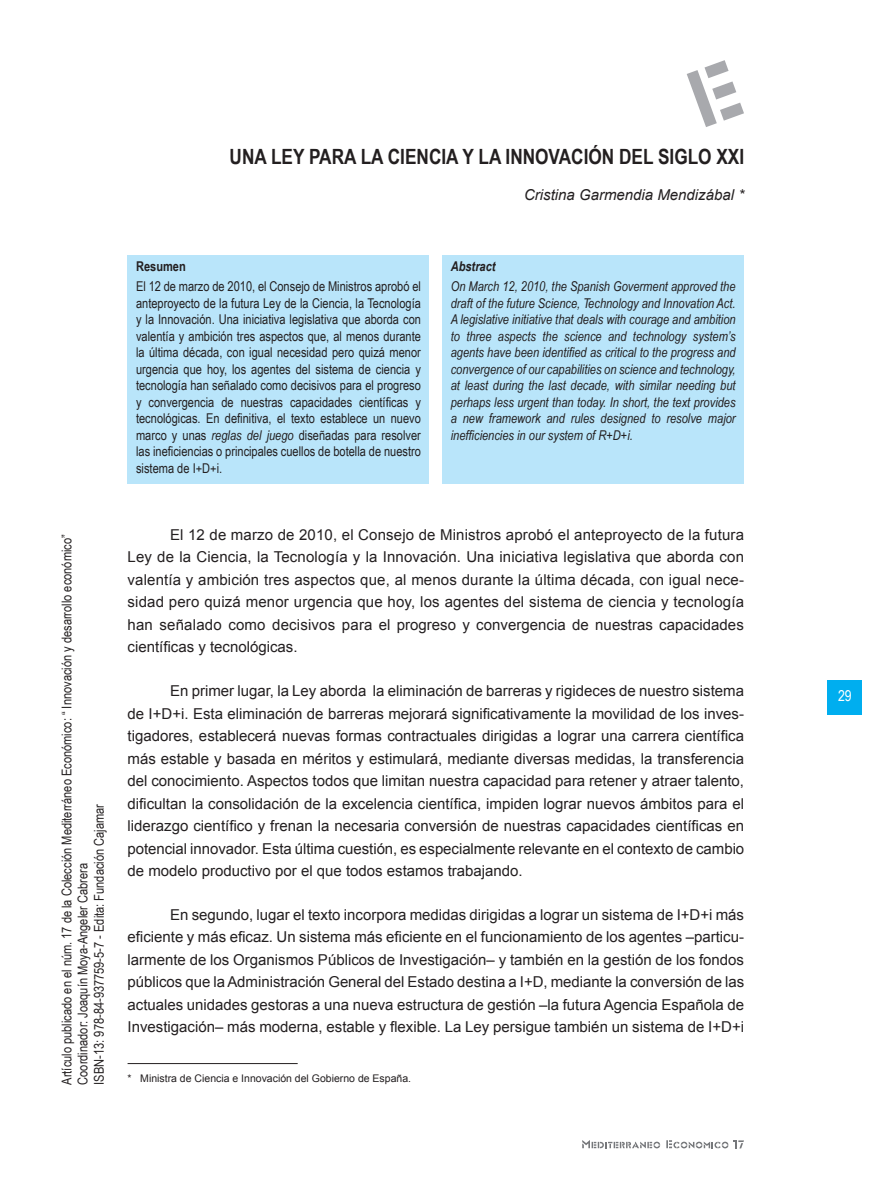
<style>
.page{position:relative;width:893px;height:1191px;background:#fff}
.page>*{position:absolute;margin:0;border:0;box-sizing:border-box;transform-origin:0 0}
.t1{font:700 21px "Arial Narrow";color:#231f20}
.t2{font:15px/22.5px "Arial";color:#231f20;text-align:justify}
.t3{font:italic 15px "Arial";color:#231f20}
.t4{font:15px "Arial Narrow";color:#fff}
.t5{font:13.5px/16.5px "Arial Narrow";color:#231f20;text-align:justify}
.t6{font:italic 13.5px/16.5px "Arial Narrow";color:#231f20;text-align:justify}
.t7{font:italic 700 13.5px "Arial Narrow";color:#231f20}
.t8{font:700 13.5px "Arial Narrow";color:#231f20}
.t9{font:10.5px "Arial";color:#231f20}
.s1{font-style:italic}
</style>
<div class="page">
<div style="left:828px;top:680px;width:34px;height:34px;background:#00aeef"></div>
<svg style="left:687px;top:60px;width:57px;height:67px"></svg>
<svg style="left:582px;top:1140px;width:78px;height:8px"></svg>
<svg style="left:666px;top:1140px;width:78px;height:8px"></svg>
<div style="left:442px;top:255px;width:302px;height:228px;background:#b9e5fa"></div>
<div style="left:128px;top:255px;width:301px;height:228px;background:#b9e5fa"></div>
<hr style="left:128px;top:1063px;width:170px;height:1px;background:#231f20">
<h1 class="t1" style="left:230px;top:141px;width:516px">UNA LEY PARA LA CIENCIA Y LA INNOVACIÓN DEL SIGLO XXI</h1>
<p class="t3" style="left:524px;top:185px;width:222px">Cristina Garmendia Mendizábal *</p>
<p class="t8" style="left:136px;top:256px;width:51px">Resumen</p>
<p class="t5" style="left:136px;top:278px;width:286px">El 12 de marzo de 2010, el Consejo de Ministros aprobó el anteproyecto de la futura Ley de la Ciencia, la Tecnología y la Innovación. Una iniciativa legislativa que aborda con valentía y ambición tres aspectos que, al menos durante la última década, con igual necesidad pero quizá menor urgencia que hoy, los agentes del sistema de ciencia y tecnología han señalado como decisivos para el progreso y convergencia de nuestras capacidades científicas y tecnológicas. En definitiva, el texto establece un nuevo marco y unas <span class="s1">reglas del juego</span> diseñadas para resolver las ineficiencias o principales cuellos de botella de nuestro sistema de I+D+i.</p>
<p class="t7" style="left:451px;top:256px;width:46px">Abstract</p>
<p class="t6" style="left:451px;top:278px;width:286px">On March 12, 2010, the Spanish Goverment approved the draft of the future Science, Technology and Innovation Act.<br>A legislative initiative that deals with courage and ambition to three aspects the science and technology system’s agents have been identified as critical to the progress and convergence of our capabilities on science and technology, at least during the last decade, with similar needing but perhaps less urgent than today. In short, the text provides a new framework and rules designed to resolve major inefficiencies in our system of R+D+i.</p>
<p class="t5" style="left:58px;top:1084px;width:552px;text-align:left;rotate:-90deg">Artículo publicado en el núm. 17 de la Colección Mediterráneo Económico: “ Innovación y desarrollo económico”<br>Coordinador: Joaquín Moya-Angeler Cabrera<br>ISBN-13: 978-84-937759-5-7 - Edita: Fundación Cajamar</p>
<p class="t2" style="left:128px;top:523px;width:618px;text-indent:43px">El 12 de marzo de 2010, el Consejo de Ministros aprobó el anteproyecto de la futura Ley de la Ciencia, la Tecnología y la Innovación. Una iniciativa legislativa que aborda con valentía y ambición tres aspectos que, al menos durante la última década, con igual nece&shy;sidad pero quizá menor urgencia que hoy, los agentes del sistema de ciencia y tecnología han señalado como decisivos para el progreso y convergencia de nuestras capacidades científicas y tecnológicas.</p>
<p class="t2" style="left:128px;top:679px;width:618px;text-indent:43px">En primer lugar, la Ley aborda la eliminación de barreras y rigideces de nuestro sistema de I+D+i. Esta eliminación de barreras mejorará significativamente la movilidad de los inves&shy;tigadores, establecerá nuevas formas contractuales dirigidas a lograr una carrera científica más estable y basada en méritos y estimulará, mediante diversas medidas, la transferencia del conocimiento. Aspectos todos que limitan nuestra capacidad para retener y atraer talento, dificultan la consolidación de la excelencia científica, impiden lograr nuevos ámbitos para el liderazgo científico y frenan la necesaria conversión de nuestras capacidades científicas en potencial innovador. Esta última cuestión, es especialmente relevante en el contexto de cambio de modelo productivo por el que todos estamos trabajando.</p>
<p class="t2" style="left:128px;top:903px;width:618px;text-indent:43px">En segundo, lugar el texto incorpora medidas dirigidas a lograr un sistema de I+D+i más eficiente y más eficaz. Un sistema más eficiente en el funcionamiento de los agentes –particu&shy;larmente de los Organismos Públicos de Investigación– y también en la gestión de los fondos públicos que la Administración General del Estado destina a I+D, mediante la conversión de las actuales unidades gestoras a una nueva estructura de gestión –la futura Agencia Española de Investigación– más moderna, estable y flexible. La Ley persigue también un sistema de I+D+i</p>
<p class="t9" style="left:128px;top:1071px;width:285px">* Ministra de Ciencia e Innovación del Gobierno de España.</p>
<p class="t4" style="left:838px;top:685px;width:15px">29</p>
</div>
